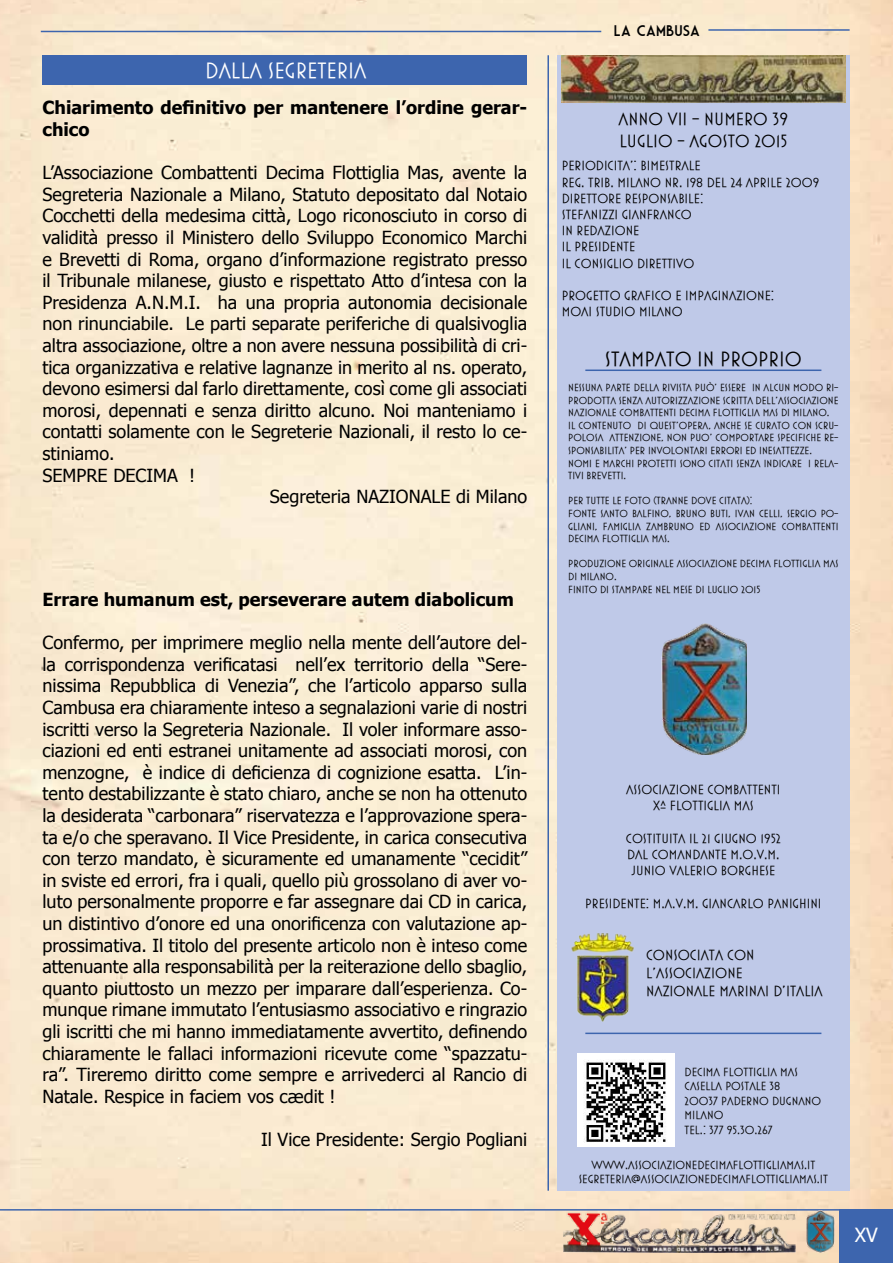
<style>
.page{position:relative;width:893px;height:1263px;background:#fff}
.page>*{position:absolute;margin:0;border:0;box-sizing:border-box;transform-origin:0 0}
.t1{font:22.5px "Mostra Three";color:#fff}
.t2{font:21px "Mostra Three";color:#000}
.t3{font:19.5px "Tahoma";color:#fff}
.t4{font:18px/21.6px "Tahoma";color:#000;text-align:justify}
.t5{font:700 18px/21.6px "Tahoma";color:#000}
.t6{font:18px/21.6px "Mostra Three";color:#000}
.t7{font:15px/18px "Mostra Three";color:#000}
.t8{font:15px "Market Deco";color:#000}
.t9{font:13.5px/16.2px "Mostra Three";color:#000}
.t10{font:12px/14.4px "Mostra Three";color:#000}
.t11{font:10.5px/12.6px "Mostra Three";color:#000}
</style>
<div class="page">
<img style="left:0;top:0;width:893px;height:1263px">
<div style="left:557px;top:55px;width:293px;height:1136px;background:#bfc9e8"></div>
<hr style="left:547px;top:55px;width:2px;height:1136px;background:#3d65ae">
<img style="left:561px;top:55px;width:284px;height:47px">
<img style="left:661px;top:623px;width:86px;height:132px">
<img style="left:577px;top:1053px;width:98px;height:93px">
<hr style="left:585px;top:369px;width:236px;height:2px;background:#3d65ae">
<hr style="left:585px;top:1032px;width:236px;height:2px;background:#3d65ae">
<img style="left:571px;top:933px;width:63px;height:89px">
<hr style="left:41px;top:31px;width:560px;height:1px;background:#3d65ae">
<hr style="left:708px;top:29px;width:142px;height:2px;background:#3d65ae">
<hr style="left:0;top:1209px;width:893px;height:1px;background:#3d65ae">
<img style="left:561px;top:1210px;width:236px;height:43px">
<img style="left:806px;top:1210px;width:28px;height:43px">
<div style="left:840px;top:1210px;width:53px;height:53px;background:#3d65ae"></div>
<div style="left:43px;top:55px;width:484px;height:30px;background:#3d65ae"></div>
<p class="t1" style="left:205px;top:58px;width:163px">DALLA SEGRETERIA</p>
<p class="t5" style="left:43px;top:96px;width:486px">Chiarimento definitivo per mantenere l’ordine gerar&shy;chico</p>
<p class="t4" style="left:43px;top:161px;width:486px">L’Associazione Combattenti Decima Flottiglia Mas, avente la</p>
<p class="t4" style="left:43px;top:183px;width:486px">Segreteria Nazionale a Milano, Statuto depositato dal Notaio</p>
<p class="t4" style="left:43px;top:204px;width:486px">Cocchetti della medesima città, Logo riconosciuto in corso di</p>
<p class="t4" style="left:43px;top:226px;width:486px">validità presso il Ministero dello Sviluppo Economico Marchi</p>
<p class="t4" style="left:43px;top:247px;width:486px">e Brevetti di Roma, organo d’informazione registrato presso</p>
<p class="t4" style="left:43px;top:269px;width:486px">il Tribunale milanese, giusto e rispettato Atto d’intesa con la</p>
<p class="t4" style="left:43px;top:291px;width:486px">Presidenza A.N.M.I. ha una propria autonomia decisionale</p>
<p class="t4" style="left:43px;top:312px;width:486px">non rinunciabile. Le parti separate periferiche di qualsivoglia</p>
<p class="t4" style="left:43px;top:334px;width:486px">altra associazione, oltre a non avere nessuna possibilità di cri-</p>
<p class="t4" style="left:43px;top:355px;width:486px">tica organizzativa e relative lagnanze in merito al ns. operato,</p>
<p class="t4" style="left:43px;top:377px;width:486px">devono esimersi dal farlo direttamente, così come gli associati</p>
<p class="t4" style="left:43px;top:399px;width:486px">morosi, depennati e senza diritto alcuno. Noi manteniamo i</p>
<p class="t4" style="left:43px;top:420px;width:486px">contatti solamente con le Segreterie Nazionali, il resto lo ce-</p>
<p class="t4" style="left:43px;top:442px;width:73px">stiniamo.</p>
<p class="t4" style="left:43px;top:463px;width:154px">SEMPRE DECIMA !</p>
<p class="t4" style="left:270px;top:485px;width:259px">Segreteria NAZIONALE di Milano</p>
<p class="t5" style="left:43px;top:587px;width:473px">Errare humanum est, perseverare autem diabolicum</p>
<p class="t4" style="left:43px;top:631px;width:486px">Confermo, per imprimere meglio nella mente dell’autore del&shy;la corrispondenza verificatasi nell’ex territorio della “Sere&shy;nissima Repubblica di Venezia”, che l’articolo apparso sulla Cambusa era chiaramente inteso a segnalazioni varie di nostri iscritti verso la Segreteria Nazionale. Il voler informare asso&shy;ciazioni ed enti estranei unitamente ad associati morosi, con menzogne, è indice di deficienza di cognizione esatta. L’in&shy;tento destabilizzante è stato chiaro, anche se non ha ottenuto la desiderata “carbonara” riservatezza e l’approvazione spera&shy;ta e/o che speravano. Il Vice Presidente, in carica consecutiva con terzo mandato, è sicuramente ed umanamente “cecidit” in sviste ed errori, fra i quali, quello più grossolano di aver vo&shy;luto personalmente proporre e far assegnare dai CD in carica, un distintivo d’onore ed una onorificenza con valutazione ap&shy;prossimativa. Il titolo del presente articolo non è inteso come attenuante alla responsabilità per la reiterazione dello sbaglio, quanto piuttosto un mezzo per imparare dall’esperienza. Co&shy;munque rimane immutato l’entusiasmo associativo e ringrazio gli iscritti che mi hanno immediatamente avvertito, definendo chiaramente le fallaci informazioni ricevute come “spazzatu&shy;ra”. Tireremo diritto come sempre e arrivederci al Rancio di Natale. Respice in faciem vos cædit !</p>
<p class="t4" style="left:261px;top:1128px;width:268px">Il Vice Presidente: Sergio Pogliani</p>
<p class="t8" style="left:614px;top:22px;width:88px">LA CAMBUSA</p>
<p class="t6" style="left:619px;top:108px;width:171px">ANNO VII - NUMERO 39<br>LUGLIO - AGOSTO 2015</p>
<p class="t9" style="left:562px;top:158px;width:259px">PERIODICITA’: BIMESTRALE<br>REG. TRIB. MILANO NR. 198 DEL 24 APRILE 2009<br>DIRETTORE RESPONSABILE:<br>STEFANIZZI GIANFRANCO<br>IN REDAZIONE<br>IL PRESIDENTE<br>IL CONSIGLIO DIRETTIVO</p>
<p class="t9" style="left:562px;top:287px;width:214px">PROGETTO GRAFICO E IMPAGINAZIONE:<br>MOAI STUDIO MILANO</p>
<p class="t2" style="left:605px;top:347px;width:198px">STAMPATO IN PROPRIO</p>
<p class="t11" style="left:568px;top:381px;width:272px">NESSUNA PARTE DELLA RIVISTA PUÒ’ ESSERE IN ALCUN MODO RI-PRODOTTA SENZA AUTORIZZAZIONE SCRITTA DELL’ASSOCIAZIONE NAZIONALE COMBATTENTI DECIMA FLOTTIGLIA MAS DI MILANO.<br>IL CONTENUTO DI QUEST’OPERA, ANCHE SE CURATO CON SCRU-POLOSA ATTENZIONE, NON PUO’ COMPORTARE SPECIFICHE RE-SPONSABILITA’ PER INVOLONTARI ERRORI ED INESATTEZZE.<br>NOMI E MARCHI PROTETTI SONO CITATI SENZA INDICARE I RELA-TIVI BREVETTI.</p>
<p class="t11" style="left:568px;top:494px;width:272px">PER TUTTE LE FOTO (TRANNE DOVE CITATA):<br>FONTE SANTO BALFINO, BRUNO BUTI, IVAN CELLI, SERGIO PO-GLIANI, FAMIGLIA ZAMBRUNO ED ASSOCIAZIONE COMBATTENTI DECIMA FLOTTIGLIA MAS.</p>
<p class="t11" style="left:568px;top:557px;width:272px">PRODUZIONE ORIGINALE ASSOCIAZIONE DECIMA FLOTTIGLIA MAS<br>DI MILANO.<br>FINITO DI STAMPARE NEL MESE DI LUGLIO 2015</p>
<p class="t9" style="left:626px;top:781px;width:156px;text-align:center">ASSOCIAZIONE COMBATTENTI<br>Xª FLOTTIGLIA MAS</p>
<p class="t9" style="left:626px;top:830px;width:156px;text-align:center">COSTITUITA IL 21 GIUGNO 1952<br>DAL COMANDANTE M.O.V.M.<br>JUNIO VALERIO BORGHESE</p>
<p class="t9" style="left:585px;top:895px;width:238px">PRESIDENTE: M.A.V.M. GIANCARLO PANIGHINI</p>
<p class="t7" style="left:646px;top:946px;width:178px">CONSOCIATA CON<br>L’ASSOCIAZIONE<br>NAZIONALE MARINAI D’ITALIA</p>
<p class="t10" style="left:685px;top:1064px;width:138px">DECIMA FLOTTIGLIA MAS<br>CASELLA POSTALE 38<br>20037 PADERNO DUGNANO<br>MILANO<br>TEL.: 377 95.30.267</p>
<p class="t10" style="left:579px;top:1157px;width:251px;text-align:center">WWW.ASSOCIAZIONEDECIMAFLOTTIGLIAMAS.IT<br>SEGRETERIA@ASSOCIAZIONEDECIMAFLOTTIGLIAMAS.IT</p>
<p class="t3" style="left:855px;top:1222px;width:24px">XV</p>
</div>
